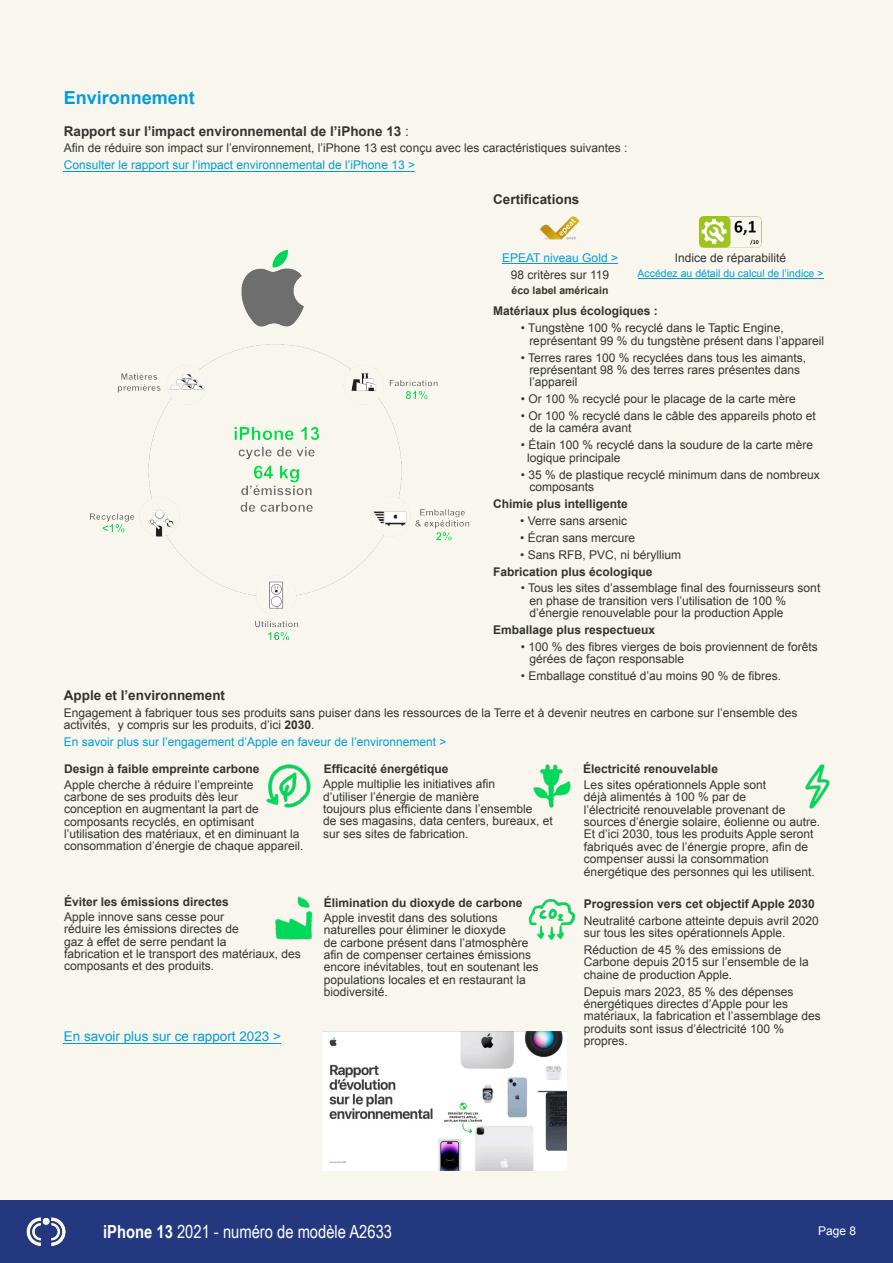
<style>
.page{position:relative;width:893px;height:1263px;background:#fff}
.page>*{position:absolute;margin:0;border:0;box-sizing:border-box;transform-origin:0 0}
.t1{font:18px "Arial Narrow";color:#fff}
.t2{font:700 18px "Arial";color:#009ddc}
.t3{font:700 13.5px "Arial";color:#333}
.t4{font:13.5px "Arial";color:#009ddc}
.t5{font:12px/12.5px "Arial";color:#333}
.t6{font:700 12px "Arial";color:#333}
.t7{font:12px "Arial";color:#009ddc}
.t8{font:12px "Arial";color:#fff}
.t9{font:10.5px "Arial";color:#009ddc}
.t10{font:700 10.5px "Arial";color:#333}
.s1{font-weight:400}
.s2{font-weight:700}
</style>
<div class="page">
<div style="left:0;top:1199px;width:893px;height:64px;background:#24387f"></div>
<img style="left:26px;top:1217px;width:39px;height:29px">
<div style="left:0;top:0;width:893px;height:1199px;background:#f9f7ed"></div>
<img style="left:538px;top:207px;width:43px;height:42px">
<hr style="left:64px;top:171px;width:351px;height:1px;background:#009ddc">
<hr style="left:502px;top:263px;width:116px;height:1px;background:#009ddc">
<hr style="left:637px;top:278px;width:186px;height:1px;background:#009ddc">
<div style="left:68px;top:225px;width:425px;height:418px;background:#f9f7ed"></div>
<img style="left:700px;top:216px;width:61px;height:31px">
<img style="left:322px;top:1032px;width:244px;height:138px">
<img style="left:806px;top:765px;width:24px;height:44px">
<img style="left:266px;top:765px;width:45px;height:43px">
<img style="left:275px;top:897px;width:37px;height:42px">
<img style="left:528px;top:898px;width:48px;height:43px">
<img style="left:533px;top:765px;width:37px;height:43px">
<hr style="left:64px;top:1043px;width:217px;height:1px;background:#009ddc">
<h1 class="t2" style="left:64px;top:91px;width:133px">Environnement</h1>
<p class="t3" style="left:64px;top:126px;width:347px">Rapport sur l’impact environnemental de l’iPhone 13 <span class="s1">:</span></p>
<p class="t5" style="left:64px;top:143px;width:565px">Afin de réduire son impact sur l’environnement, l’iPhone 13 est conçu avec les caractéristiques suivantes :</p>
<p class="t7" style="left:64px;top:161px;width:353px">Consulter le rapport sur l’impact environnemental de l’iPhone 13 &gt;</p>
<p class="t3" style="left:493px;top:194px;width:88px">Certifications</p>
<p class="t7" style="left:502px;top:253px;width:117px">EPEAT niveau Gold &gt;</p>
<p class="t5" style="left:511px;top:269px;width:100px">98 critères sur 119</p>
<p class="t10" style="left:512px;top:286px;width:98px">éco label américain</p>
<p class="t5" style="left:675px;top:252px;width:113px">Indice de réparabilité</p>
<p class="t9" style="left:637px;top:269px;width:187px">Accédez au détail du calcul de l’indice &gt;</p>
<p class="t6" style="left:493px;top:307px;width:166px">Matériaux plus écologiques :</p>
<p class="t5" style="left:529px;top:323px;width:296px;text-indent:-9px">• Tungstène 100 % recyclé dans le Taptic Engine, représentant 99 % du tungstène présent dans l’appareil</p>
<p class="t5" style="left:529px;top:352px;width:278px;text-indent:-9px">• Terres rares 100 % recyclées dans tous les aimants, représentant 98 % des terres rares présentes dans l’appareil</p>
<p class="t5" style="left:521px;top:394px;width:277px">• Or 100 % recyclé pour le placage de la carte mère</p>
<p class="t5" style="left:529px;top:411px;width:288px;text-indent:-9px">• Or 100 % recyclé dans le câble des appareils photo et de la caméra avant</p>
<p class="t5" style="left:527px;top:440px;width:287px;text-indent:-6px">• Étain 100 % recyclé dans la soudure de la carte mère logique principale</p>
<p class="t5" style="left:529px;top:469px;width:292px;text-indent:-9px">• 35 % de plastique recyclé minimum dans de nombreux composants</p>
<p class="t6" style="left:493px;top:499px;width:136px">Chimie plus intelligente</p>
<p class="t5" style="left:520px;top:515px;width:108px">• Verre sans arsenic</p>
<p class="t5" style="left:520px;top:532px;width:116px">• Écran sans mercure</p>
<p class="t5" style="left:520px;top:549px;width:162px">• Sans RFB, PVC, ni béryllium</p>
<p class="t6" style="left:493px;top:567px;width:161px">Fabrication plus écologique</p>
<p class="t5" style="left:529px;top:583px;width:292px;text-indent:-9px">• Tous les sites d’assemblage final des fournisseurs sont en phase de transition vers l’utilisation de 100 % d’énergie renouvelable pour la production Apple</p>
<p class="t6" style="left:493px;top:625px;width:164px">Emballage plus respectueux</p>
<p class="t5" style="left:529px;top:642px;width:290px;text-indent:-9px">• 100 % des fibres vierges de bois proviennent de forêts gérées de façon responsable</p>
<p class="t5" style="left:521px;top:671px;width:262px">• Emballage constitué d’au moins 90 % de fibres.</p>
<p class="t3" style="left:64px;top:690px;width:163px">Apple et l’environnement</p>
<p class="t5" style="left:64px;top:707px;width:735px">Engagement à fabriquer tous ses produits sans puiser dans les ressources de la Terre et à devenir neutres en carbone sur l’ensemble des activités, y compris sur les produits, d’ici <span class="s2">2030</span>.</p>
<p class="t7" style="left:64px;top:737px;width:384px">En savoir plus sur l’engagement d’Apple en faveur de l’environnement &gt;</p>
<p class="t6" style="left:64px;top:764px;width:197px">Design à faible empreinte carbone</p>
<p class="t5" style="left:64px;top:779px;width:241px">Apple cherche à réduire l’empreinte<br>carbone de ses produits dès leur<br>conception en augmentant la part de composants recyclés, en optimisant l’utilisation des matériaux, et en diminuant la consommation d’énergie de chaque appareil.</p>
<p class="t6" style="left:64px;top:897px;width:166px">Éviter les émissions directes</p>
<p class="t5" style="left:64px;top:911px;width:238px">Apple innove sans cesse pour<br>réduire les émissions directes de<br>gaz à effet de serre pendant la<br>fabrication et le transport des matériaux, des composants et des produits.</p>
<p class="t4" style="left:64px;top:1031px;width:219px">En savoir plus sur ce rapport 2023 &gt;</p>
<p class="t6" style="left:324px;top:764px;width:126px">Efficacité énergétique</p>
<p class="t5" style="left:323px;top:779px;width:231px">Apple multiplie les initiatives afin<br>d’utiliser l’énergie de manière<br>toujours plus efficiente dans l’ensemble<br>de ses magasins, data centers, bureaux, et sur ses sites de fabrication.</p>
<p class="t6" style="left:324px;top:898px;width:200px">Élimination du dioxyde de carbone</p>
<p class="t5" style="left:324px;top:912px;width:216px">Apple investit dans des solutions naturelles pour éliminer le dioxyde<br>de carbone présent dans l’atmosphère afin de compenser certaines émissions encore inévitables, tout en soutenant les populations locales et en restaurant la biodiversité.</p>
<p class="t6" style="left:583px;top:764px;width:136px">Électricité renouvelable</p>
<p class="t5" style="left:584px;top:779px;width:238px">Les sites opérationnels Apple sont<br>déjà alimentés à 100 % par de<br>l’électricité renouvelable provenant de sources d’énergie solaire, éolienne ou autre.<br>Et d’ici 2030, tous les produits Apple seront fabriqués avec de l’énergie propre, afin de compenser aussi la consommation énergétique des personnes qui les utilisent.</p>
<p class="t6" style="left:584px;top:899px;width:232px">Progression vers cet objectif Apple 2030</p>
<p class="t5" style="left:584px;top:915px;width:236px">Neutralité carbone atteinte depuis avril 2020 sur tous les sites opérationnels Apple.</p>
<p class="t5" style="left:584px;top:944px;width:226px">Réduction de 45 % des emissions de<br>Carbone depuis 2015 sur l’ensemble de la chaine de production Apple.</p>
<p class="t5" style="left:584px;top:986px;width:238px">Depuis mars 2023, 85 % des dépenses énergétiques directes d’Apple pour les matériaux, la fabrication et l’assemblage des produits sont issus d’électricité 100 % propres.</p>
<h1 class="t1" style="left:103px;top:1224px;width:290px"><span class="s2">iPhone 13</span> 2021 - numéro de modèle A2633</h1>
<p class="t8" style="left:818px;top:1227px;width:40px">Page 8</p>
</div>
